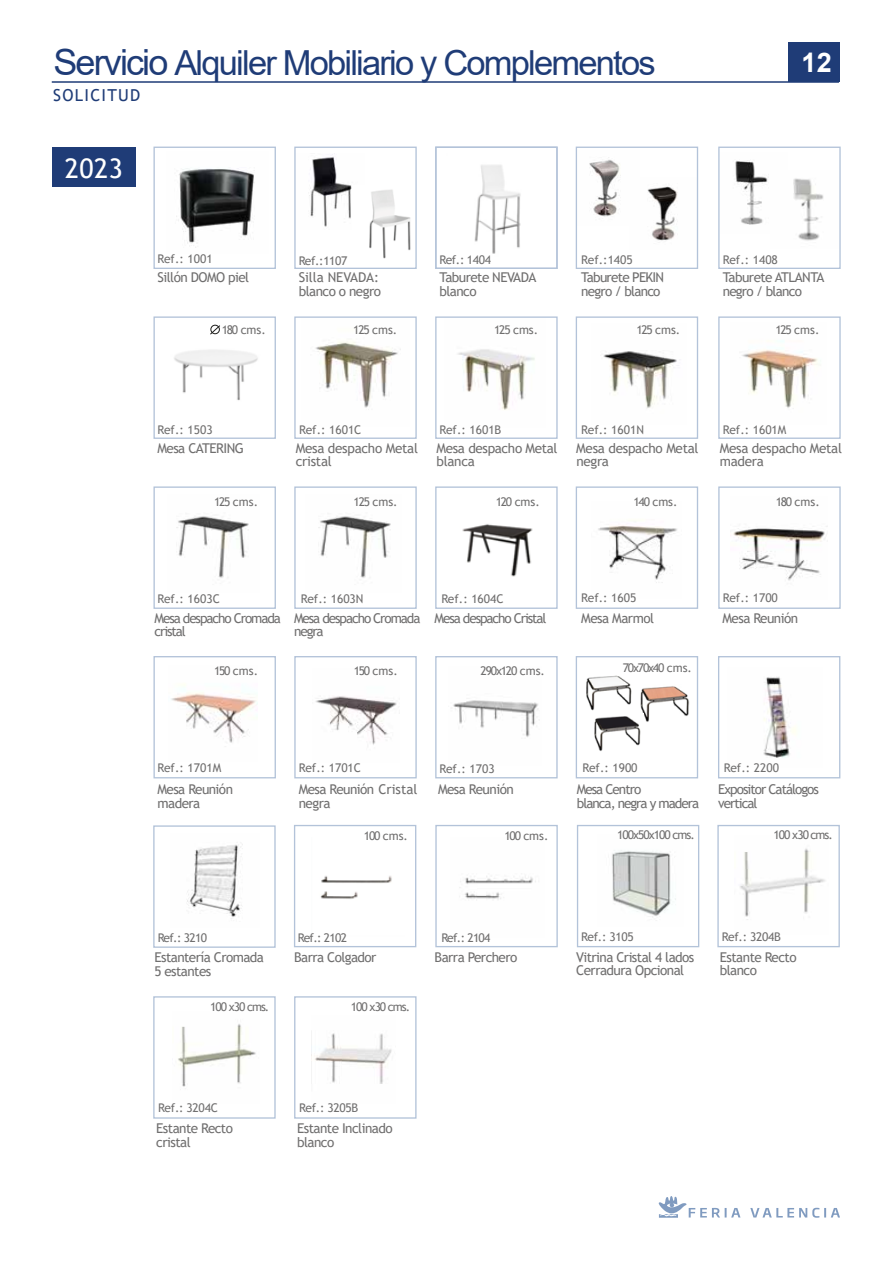
<style>
.page{position:relative;width:893px;height:1262px;background:#fff}
.page>*{position:absolute;margin:0;border:0;box-sizing:border-box;transform-origin:0 0}
.t1{font:34.5px "Arial";letter-spacing:-.05em;color:#1f3c77}
.t2{font:27px "Trebuchet MS";color:#fff}
.t3{font:700 27px "Arial";color:#fff}
.t4{font:16.5px "Trebuchet MS";letter-spacing:.075em;color:#1f3c77}
.t5{font:13.5px/13.5px "Trebuchet MS";letter-spacing:-.04em;color:#706f6f}
.t6{font:13.5px/13.5px "Trebuchet MS";letter-spacing:-.02em;color:#706f6f}
.t7{font:13.5px/13.5px "Trebuchet MS";letter-spacing:-.08em;color:#706f6f}
.t8{font:13.5px/13.5px "Trebuchet MS";letter-spacing:-.075em;color:#706f6f}
.t9{font:12px "Trebuchet MS";letter-spacing:-.025em;color:#706f6f}
.t10{font:12px "Trebuchet MS";color:#706f6f}
.t11{font:12px "Trebuchet MS";letter-spacing:-.08em;color:#706f6f}
.t12{font:12px "Trebuchet MS";letter-spacing:-.095em;color:#706f6f}
.s1{font-size:36px}
</style>
<div class="page">
<div style="left:52px;top:148px;width:84px;height:39px;background:#1f3c77"></div>
<svg style="left:658px;top:1196px;width:48px;height:21px"></svg>
<svg style="left:712px;top:1207px;width:28px;height:10px"></svg>
<svg style="left:750px;top:1207px;width:90px;height:10px"></svg>
<hr style="left:52px;top:81px;width:786px;height:2px;background:#1f3c77">
<div style="left:788px;top:43px;width:52px;height:39px;background:#1f3c77"></div>
<img style="left:176px;top:516px;width:73px;height:62px">
<div style="left:153px;top:486px;width:123px;height:123px;border:1px solid #b3c3d9"></div>
<div style="left:294px;top:486px;width:123px;height:123px;border:1px solid #b3c3d9"></div>
<img style="left:462px;top:524px;width:71px;height:53px">
<div style="left:435px;top:486px;width:122px;height:123px;border:1px solid #b3c3d9"></div>
<img style="left:598px;top:520px;width:79px;height:63px">
<div style="left:575px;top:486px;width:123px;height:123px;border:1px solid #b3c3d9"></div>
<img style="left:733px;top:526px;width:94px;height:55px">
<div style="left:718px;top:486px;width:122px;height:123px;border:1px solid #b3c3d9"></div>
<img style="left:171px;top:684px;width:85px;height:59px">
<div style="left:153px;top:656px;width:123px;height:122px;border:1px solid #b3c3d9"></div>
<img style="left:315px;top:696px;width:82px;height:49px">
<div style="left:294px;top:656px;width:123px;height:122px;border:1px solid #b3c3d9"></div>
<img style="left:453px;top:700px;width:85px;height:37px">
<div style="left:435px;top:656px;width:122px;height:122px;border:1px solid #b3c3d9"></div>
<img style="left:640px;top:686px;width:49px;height:36px">
<img style="left:586px;top:675px;width:46px;height:36px">
<img style="left:594px;top:713px;width:49px;height:38px">
<div style="left:575px;top:656px;width:123px;height:122px;border:1px solid #b3c3d9"></div>
<img style="left:612px;top:850px;width:64px;height:68px">
<div style="left:577px;top:825px;width:122px;height:122px;border:1px solid #b3c3d9"></div>
<img style="left:740px;top:848px;width:85px;height:72px">
<div style="left:717px;top:825px;width:122px;height:122px;border:1px solid #b3c3d9"></div>
<img style="left:187px;top:844px;width:56px;height:75px">
<div style="left:153px;top:825px;width:123px;height:122px;border:1px solid #b3c3d9"></div>
<img style="left:320px;top:876px;width:72px;height:23px">
<div style="left:294px;top:825px;width:122px;height:122px;border:1px solid #b3c3d9"></div>
<img style="left:459px;top:876px;width:77px;height:23px">
<div style="left:435px;top:825px;width:122px;height:122px;border:1px solid #b3c3d9"></div>
<img style="left:763px;top:677px;width:33px;height:81px">
<div style="left:718px;top:656px;width:122px;height:122px;border:1px solid #b3c3d9"></div>
<img style="left:318px;top:516px;width:73px;height:62px">
<img style="left:315px;top:341px;width:86px;height:67px">
<div style="left:294px;top:316px;width:123px;height:123px;border:1px solid #b3c3d9"></div>
<img style="left:458px;top:349px;width:77px;height:61px">
<div style="left:435px;top:316px;width:122px;height:123px;border:1px solid #b3c3d9"></div>
<img style="left:603px;top:351px;width:76px;height:57px">
<div style="left:575px;top:316px;width:123px;height:123px;border:1px solid #b3c3d9"></div>
<img style="left:742px;top:341px;width:76px;height:67px">
<div style="left:718px;top:316px;width:122px;height:123px;border:1px solid #b3c3d9"></div>
<img style="left:176px;top:168px;width:79px;height:80px">
<div style="left:153px;top:147px;width:123px;height:122px;border:1px solid #b3c3d9"></div>
<img style="left:474px;top:165px;width:47px;height:89px">
<div style="left:435px;top:147px;width:122px;height:122px;border:1px solid #b3c3d9"></div>
<img style="left:735px;top:160px;width:33px;height:65px">
<img style="left:793px;top:178px;width:31px;height:63px">
<div style="left:718px;top:147px;width:122px;height:122px;border:1px solid #b3c3d9"></div>
<img style="left:589px;top:157px;width:32px;height:60px">
<img style="left:647px;top:186px;width:31px;height:55px">
<div style="left:575px;top:147px;width:123px;height:122px;border:1px solid #b3c3d9"></div>
<img style="left:309px;top:153px;width:43px;height:74px">
<img style="left:369px;top:189px;width:42px;height:70px">
<div style="left:294px;top:147px;width:123px;height:122px;border:1px solid #b3c3d9"></div>
<img style="left:178px;top:1024px;width:78px;height:63px">
<div style="left:153px;top:996px;width:123px;height:122px;border:1px solid #b3c3d9"></div>
<img style="left:311px;top:1031px;width:81px;height:53px">
<div style="left:294px;top:996px;width:122px;height:122px;border:1px solid #b3c3d9"></div>
<img style="left:174px;top:350px;width:84px;height:51px">
<div style="left:153px;top:316px;width:123px;height:123px;border:1px solid #b3c3d9"></div>
<svg style="left:210px;top:324px;width:10px;height:11px"></svg>
<h1 class="t1" style="left:53px;top:39px;width:603px"><span class="s1">Servicio</span> Alquiler Mobiliario y Complementos</h1>
<h2 class="t3" style="left:801px;top:44px;width:32px">12</h2>
<p class="t4" style="left:53px;top:85px;width:89px">SOLICITUD</p>
<h2 class="t2" style="left:65px;top:151px;width:60px">2023</h2>
<p class="t9" style="left:157px;top:251px;width:57px">Ref.: 1001</p>
<p class="t5" style="left:157px;top:271px;width:93px">Sillón DOMO piel</p>
<p class="t9" style="left:299px;top:253px;width:50px">Ref.:1107</p>
<p class="t5" style="left:299px;top:270px;width:84px">Silla NEVADA: blanco o negro</p>
<p class="t9" style="left:439px;top:252px;width:53px">Ref.: 1404</p>
<p class="t5" style="left:439px;top:270px;width:98px">Taburete NEVADA blanco</p>
<p class="t9" style="left:581px;top:252px;width:53px">Ref.:1405</p>
<p class="t5" style="left:581px;top:270px;width:84px">Taburete PEKIN negro / blanco</p>
<p class="t9" style="left:722px;top:252px;width:57px">Ref.: 1408</p>
<p class="t5" style="left:722px;top:270px;width:103px">Taburete ATLANTA negro / blanco</p>
<p class="t9" style="left:222px;top:322px;width:46px">180 cms.</p>
<p class="t9" style="left:353px;top:322px;width:46px">125 cms.</p>
<p class="t9" style="left:494px;top:322px;width:46px">125 cms.</p>
<p class="t9" style="left:636px;top:322px;width:46px">125 cms.</p>
<p class="t9" style="left:775px;top:322px;width:46px">125 cms.</p>
<p class="t9" style="left:157px;top:422px;width:57px">Ref.: 1503</p>
<p class="t5" style="left:157px;top:441px;width:88px">Mesa CATERING</p>
<p class="t9" style="left:214px;top:494px;width:46px">125 cms.</p>
<p class="t10" style="left:299px;top:422px;width:64px">Ref.: 1601C</p>
<p class="t10" style="left:581px;top:422px;width:64px">Ref.: 1601N</p>
<p class="t10" style="left:439px;top:422px;width:63px">Ref.: 1601B</p>
<p class="t5" style="left:436px;top:441px;width:123px">Mesa despacho Metal blanca</p>
<p class="t6" style="left:296px;top:441px;width:124px">Mesa despacho Metal cristal</p>
<p class="t6" style="left:576px;top:441px;width:124px">Mesa despacho Metal negra</p>
<p class="t10" style="left:722px;top:422px;width:65px">Ref.: 1601M</p>
<p class="t6" style="left:719px;top:441px;width:124px">Mesa despacho Metal madera</p>
<p class="t9" style="left:353px;top:494px;width:46px">125 cms.</p>
<p class="t9" style="left:495px;top:494px;width:46px">120 cms.</p>
<p class="t9" style="left:633px;top:494px;width:46px">140 cms.</p>
<p class="t9" style="left:775px;top:494px;width:46px">180 cms.</p>
<p class="t10" style="left:157px;top:591px;width:64px">Ref.: 1603C</p>
<p class="t7" style="left:154px;top:611px;width:128px">Mesa despacho Cromada cristal</p>
<p class="t10" style="left:301px;top:591px;width:64px">Ref.: 1603N</p>
<p class="t7" style="left:294px;top:611px;width:128px">Mesa despacho Cromada negra</p>
<p class="t10" style="left:441px;top:591px;width:64px">Ref.: 1604C</p>
<p class="t7" style="left:434px;top:611px;width:113px">Mesa despacho Cristal</p>
<p class="t9" style="left:581px;top:590px;width:57px">Ref.: 1605</p>
<p class="t5" style="left:581px;top:611px;width:74px">Mesa Marmol</p>
<p class="t9" style="left:722px;top:590px;width:57px">Ref.: 1700</p>
<p class="t5" style="left:722px;top:611px;width:77px">Mesa Reunión</p>
<p class="t9" style="left:214px;top:663px;width:46px">150 cms.</p>
<p class="t9" style="left:353px;top:663px;width:46px">150 cms.</p>
<p class="t12" style="left:480px;top:663px;width:66px">290x120 cms.</p>
<p class="t12" style="left:622px;top:659px;width:71px">70x70x40 cms.</p>
<p class="t10" style="left:157px;top:759px;width:65px">Ref.: 1701M</p>
<p class="t5" style="left:157px;top:782px;width:77px">Mesa Reunión madera</p>
<p class="t10" style="left:299px;top:760px;width:64px">Ref.: 1701C</p>
<p class="t9" style="left:439px;top:761px;width:57px">Ref.: 1703</p>
<p class="t9" style="left:582px;top:760px;width:57px">Ref.: 1900</p>
<p class="t5" style="left:299px;top:782px;width:120px">Mesa Reunión Cristal negra</p>
<p class="t5" style="left:438px;top:782px;width:77px">Mesa Reunión</p>
<p class="t8" style="left:577px;top:782px;width:124px">Mesa Centro<br>blanca, negra y madera</p>
<p class="t9" style="left:723px;top:760px;width:57px">Ref.: 2200</p>
<p class="t8" style="left:718px;top:782px;width:102px">Expositor Catálogos vertical</p>
<p class="t9" style="left:364px;top:828px;width:46px">100 cms.</p>
<p class="t9" style="left:504px;top:828px;width:46px">100 cms.</p>
<p class="t11" style="left:617px;top:827px;width:79px">100x50x100 cms.</p>
<p class="t11" style="left:773px;top:827px;width:61px">100 x30 cms.</p>
<p class="t9" style="left:158px;top:930px;width:51px">Ref.: 3210</p>
<p class="t9" style="left:581px;top:928px;width:54px">Ref.: 3105</p>
<p class="t9" style="left:298px;top:929px;width:51px">Ref.: 2102</p>
<p class="t9" style="left:441px;top:929px;width:51px">Ref.: 2104</p>
<p class="t9" style="left:721px;top:928px;width:61px">Ref.: 3204B</p>
<p class="t5" style="left:154px;top:950px;width:111px">Estantería Cromada<br>5 estantes</p>
<p class="t5" style="left:294px;top:950px;width:84px">Barra Colgador</p>
<p class="t11" style="left:210px;top:999px;width:61px">100 x30 cms.</p>
<p class="t11" style="left:351px;top:999px;width:61px">100 x30 cms.</p>
<p class="t5" style="left:434px;top:950px;width:84px">Barra Perchero</p>
<p class="t5" style="left:576px;top:950px;width:120px">Vitrina Cristal 4 lados<br>Cerradura Opcional</p>
<p class="t5" style="left:719px;top:950px;width:78px">Estante Recto blanco</p>
<p class="t9" style="left:158px;top:1100px;width:61px">Ref.: 3204C</p>
<p class="t5" style="left:156px;top:1121px;width:78px">Estante Recto cristal</p>
<p class="t9" style="left:299px;top:1100px;width:61px">Ref.: 3205B</p>
<p class="t5" style="left:297px;top:1121px;width:97px">Estante Inclinado blanco</p>
</div>
